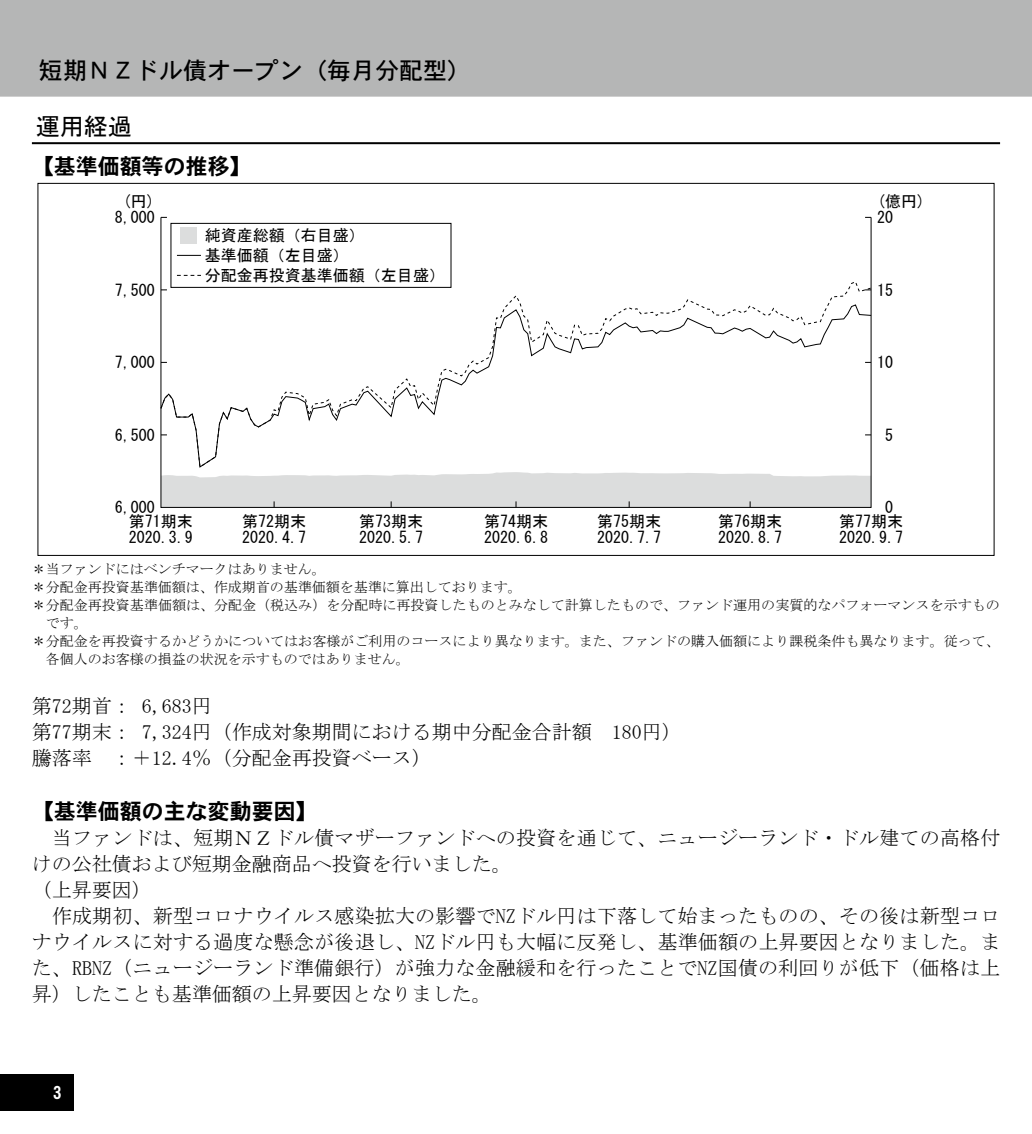
<style>
.page{position:relative;width:1032px;height:1134px;background:#fff}
.page>*{position:absolute;margin:0;border:0;box-sizing:border-box;transform-origin:0 0}
.t1{font:24px "DFHS Gothic W5 WIN RKSJ H";color:#000}
.t2{font:24px "MS Gothic";color:#000}
.t3{font:22px "DFHS Gothic W7 WIN RKSJ H";color:#000}
.t4{font:20px/26px "MS Mincho";letter-spacing:.01em;color:#000}
.t5{font:18px "DFHS Gothic W7 WIN RKSJ H";color:#fff}
.t6{font:16px/16px "MS Gothic";color:#000}
.t7{font:14px "MS Mincho";color:#000}
</style>
<div class="page">
<div style="left:0;top:1074px;width:74px;height:37px;background:#000"></div>
<div style="left:0;top:0;width:1032px;height:97px;background:#b5b6b6"></div>
<hr style="left:32px;top:142px;width:968px;height:2px;background:#000">
<svg style="left:162px;top:304px;width:707px;height:164px"></svg>
<svg style="left:162px;top:472px;width:707px;height:34px"></svg>
<div style="left:170px;top:223px;width:281px;height:65px;border:1px solid #000"></div>
<svg style="left:177px;top:255px;width:24px;height:1px"></svg>
<svg style="left:177px;top:275px;width:24px;height:1px"></svg>
<div style="left:181px;top:227px;width:16px;height:16px;background:#dcdddd"></div>
<p class="t1" style="left:39px;top:58px;width:434px">短期ＮＺドル債オープン（毎月分配型）</p>
<p class="t2" style="left:36px;top:115px;width:98px">運用経過</p>
<p class="t3" style="left:32px;top:155px;width:222px">【基準価額等の推移】</p>
<p class="t6" style="left:123px;top:193px;width:33px">(円)</p>
<p class="t6" style="left:877px;top:193px;width:49px">(億円)</p>
<p class="t6" style="left:115px;top:209px;width:41px">8,000</p>
<p class="t6" style="left:877px;top:209px;width:17px">20</p>
<p class="t6" style="left:115px;top:282px;width:41px">7,500</p>
<p class="t6" style="left:205px;top:225px;width:241px;line-height:20px">純資産総額（右目盛）<br>基準価額（左目盛）<br>分配金再投資基準価額（左目盛）</p>
<p class="t6" style="left:877px;top:282px;width:17px">15</p>
<p class="t6" style="left:115px;top:354px;width:41px">7,000</p>
<p class="t6" style="left:877px;top:354px;width:17px">10</p>
<p class="t6" style="left:115px;top:427px;width:41px">6,500</p>
<p class="t6" style="left:885px;top:427px;width:9px">5</p>
<p class="t6" style="left:115px;top:499px;width:41px">6,000</p>
<p class="t6" style="left:885px;top:499px;width:9px">0</p>
<p class="t6" style="left:129px;top:513px;width:65px">第71期末<br>2020.3.9</p>
<p class="t6" style="left:242px;top:513px;width:65px">第72期末<br>2020.4.7</p>
<p class="t6" style="left:359px;top:513px;width:65px">第73期末<br>2020.5.7</p>
<p class="t6" style="left:484px;top:513px;width:65px">第74期末<br>2020.6.8</p>
<p class="t6" style="left:597px;top:513px;width:65px">第75期末<br>2020.7.7</p>
<p class="t6" style="left:718px;top:513px;width:65px">第76期末<br>2020.8.7</p>
<p class="t6" style="left:839px;top:513px;width:65px">第77期末<br>2020.9.7</p>
<p class="t7" style="left:32px;top:562px;width:296px">＊当ファンドにはベンチマークはありません。</p>
<p class="t7" style="left:32px;top:580px;width:492px">＊分配金再投資基準価額は、作成期首の基準価額を基準に算出しております。</p>
<p class="t7" style="left:32px;top:598px;width:969px">＊分配金再投資基準価額は、分配金（税込み）を分配時に再投資したものとみなして計算したもので、ファンド運用の実質的なパフォーマンスを示すもの</p>
<p class="t7" style="left:46px;top:616px;width:44px">です。</p>
<p class="t7" style="left:32px;top:634px;width:969px">＊分配金を再投資するかどうかについてはお客様がご利用のコースにより異なります。また、ファンドの購入価額により課税条件も異なります。従って、</p>
<p class="t7" style="left:46px;top:652px;width:366px">各個人のお客様の損益の状況を示すものではありません。</p>
<p class="t4" style="left:32px;top:693px;width:652px">第72期首： 6,683円<br>第77期末： 7,324円（作成対象期間における期中分配金合計額　180円）騰落率　：＋12.4％（分配金再投資ベース）</p>
<p class="t3" style="left:32px;top:800px;width:288px">【基準価額の主な変動要因】</p>
<p class="t4" style="left:32px;top:825px;width:970px">　当ファンドは、短期ＮＺドル債マザーファンドへの投資を通じて、ニュージーランド・ドル建ての高格付けの公社債および短期金融商品へ投資を行いました。<br>（上昇要因）<br>　作成期初、新型コロナウイルス感染拡大の影響でNZドル円は下落して始まったものの、その後は新型コロナウイルスに対する過度な懸念が後退し、NZドル円も大幅に反発し、基準価額の上昇要因となりました。また、RBNZ（ニュージーランド準備銀行）が強力な金融緩和を行ったことでNZ国債の利回りが低下（価格は上昇）したことも基準価額の上昇要因となりました。</p>
<p class="t5" style="left:53px;top:1084px;width:10px">3</p>
</div>
